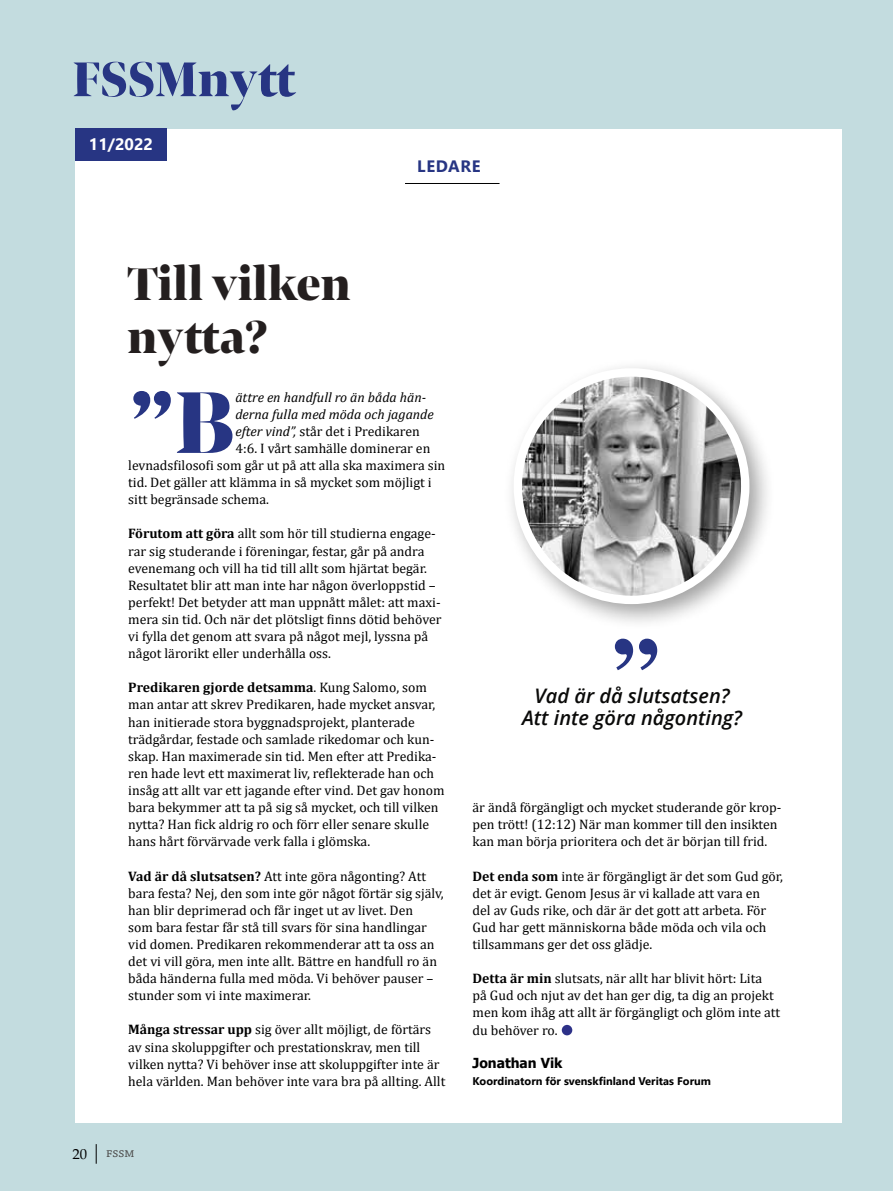
<style>
.page{position:relative;width:893px;height:1191px;background:#c3dcdf}
.page>*{position:absolute;margin:0;border:0;box-sizing:border-box;transform-origin:0 0}
.t1{font:900 90.9px "Bennet Banner Condensed";color:#273583}
.t2{font:900 50.55px "Bennet Banner Condensed";color:#273583}
.t3{font:900 47.85px/52.7px "Bennet Banner Condensed";color:#241f1f}
.t4{font:italic 600 19.95px/22px "Open Sans";color:#0a0a09;text-align:center}
.t5{font:700 16.5px "Segoe UI";color:#fff}
.t6{font:700 16.5px "Segoe UI";letter-spacing:.035em;color:#273583}
.t7{font:14.55px "Book Antiqua";color:#000}
.t8{font:13.8px/17.1px "Cambria";color:#000}
.t9{font:italic 13.8px "Cambria";color:#000}
.t10{font:700 13.8px "Tahoma";color:#000}
.t11{font:13.5px "Chaparral Pro";color:#4a4948}
.t12{font:700 11.1px "Segoe UI";color:#000}
.s1{font-style:italic}
.s2{font-weight:700}
</style>
<div class="page">
<div style="left:75px;top:130px;width:767px;height:992px;background:#fff"></div>
<svg style="left:96px;top:1144px;width:1px;height:19px"></svg>
<hr style="left:405px;top:183px;width:95px;height:1px;background:#010000">
<div style="left:75px;top:128px;width:92px;height:32px;background:#273583"></div>
<svg style="left:615px;top:638px;width:42px;height:32px"></svg>
<div style="left:503px;top:358px;width:273px;height:272px;background:#000;opacity:.37"></div>
<img style="left:518px;top:372px;width:227px;height:228px;border-radius:114px">
<div style="left:514px;top:368px;width:235px;height:236px;border:8px solid #fff;border-radius:50%"></div>
<div style="left:562px;top:1025px;width:10px;height:10px;background:#2d3188;border-radius:50%"></div>
<h2 class="t2" style="left:72px;top:45px;width:225px">FSSMnytt</h2>
<p class="t5" style="left:89px;top:128px;width:66px">11/2022</p>
<h3 class="t3" style="left:127px;top:258px;width:225px">Till vilken nytta?</h3>
<p class="t6" style="left:417px;top:151px;width:65px">LEDARE</p>
<h1 class="t1" style="left:128px;top:360px;width:109px">”B</h1>
<p class="t9" style="left:235px;top:387px;width:192px">ättre en handfull ro än båda hän-</p>
<p class="t9" style="left:235px;top:404px;width:200px">derna fulla med möda och jagande</p>
<p class="t8" style="left:235px;top:422px;width:186px"><span class="s1">efter vind”,</span> står det i Predikaren</p>
<p class="t8" style="left:235px;top:439px;width:196px">4:6. I vårt samhälle dominerar en</p>
<p class="t8" style="left:128px;top:457px;width:319px">levnadsfilosofi som går ut på att alla ska maximera sin</p>
<p class="t8" style="left:128px;top:474px;width:305px">tid. Det gäller att klämma in så mycket som möjligt i</p>
<p class="t8" style="left:128px;top:491px;width:142px">sitt begränsade schema.</p>
<p class="t8" style="left:128px;top:525px;width:315px"><span class="s2">Förutom att göra</span> allt som hör till studierna engage&shy;rar sig studerande i föreningar, festar, går på andra evenemang och vill ha tid till allt som hjärtat begär.<br>Resultatet blir att man inte har någon överloppstid – perfekt! Det betyder att man uppnått målet: att maxi&shy;mera sin tid. Och när det plötsligt finns dötid behöver vi fylla det genom att svara på något mejl, lyssna på något lärorikt eller underhålla oss.</p>
<p class="t8" style="left:128px;top:679px;width:318px"><span class="s2">Predikaren gjorde detsamma</span>. Kung Salomo, som man antar att skrev Predikaren, hade mycket ansvar, han initierade stora byggnadsprojekt, planterade trädgårdar, festade och samlade rikedomar och kun&shy;skap. Han maximerade sin tid. Men efter att Predika&shy;ren hade levt ett maximerat liv, reflekterade han och insåg att allt var ett jagande efter vind. Det gav honom bara bekymmer att ta på sig så mycket, och till vilken nytta? Han fick aldrig ro och förr eller senare skulle hans hårt förvärvade verk falla i glömska.</p>
<p class="t8" style="left:128px;top:867px;width:317px"><span class="s2">Vad är då slutsatsen?</span> Att inte göra någonting? Att bara festa? Nej, den som inte gör något förtär sig själv, han blir deprimerad och får inget ut av livet. Den<br>som bara festar får stå till svars för sina handlingar vid domen. Predikaren rekommenderar att ta oss an det vi vill göra, men inte allt. Bättre en handfull ro än båda händerna fulla med möda. Vi behöver pauser – stunder som vi inte maximerar.</p>
<p class="t8" style="left:128px;top:1021px;width:319px"><span class="s2">Många stressar upp</span> sig över allt möjligt, de förtärs av sina skoluppgifter och prestationskrav, men till vilken nytta? Vi behöver inse att skoluppgifter inte är hela världen. Man behöver inte vara bra på allting. Allt</p>
<p class="t7" style="left:73px;top:1143px;width:16px">20</p>
<p class="t11" style="left:106px;top:1145px;width:30px">fssm</p>
<h3 class="t4" style="left:522px;top:684px;width:221px">Vad är då slutsatsen?<br>Att inte göra någonting?</h3>
<p class="t8" style="left:472px;top:799px;width:310px">är ändå förgängligt och mycket studerande gör krop&shy;pen trött! (12:12) När man kommer till den insikten kan man börja prioritera och det är början till frid.</p>
<p class="t8" style="left:472px;top:867px;width:312px"><span class="s2">Det enda som</span> inte är förgängligt är det som Gud gör, det är evigt. Genom Jesus är vi kallade att vara en<br>del av Guds rike, och där är det gott att arbeta. För Gud har gett människorna både möda och vila och tillsammans ger det oss glädje.</p>
<p class="t8" style="left:472px;top:970px;width:309px"><span class="s2">Detta är min</span> slutsats, när allt har blivit hört: Lita<br>på Gud och njut av det han ger dig, ta dig an projekt men kom ihåg att allt är förgängligt och glöm inte att du behöver ro.</p>
<p class="t10" style="left:472px;top:1053px;width:92px">Jonathan Vik</p>
<p class="t12" style="left:472px;top:1070px;width:240px">Koordinatorn för svenskfinland Veritas Forum</p>
</div>
